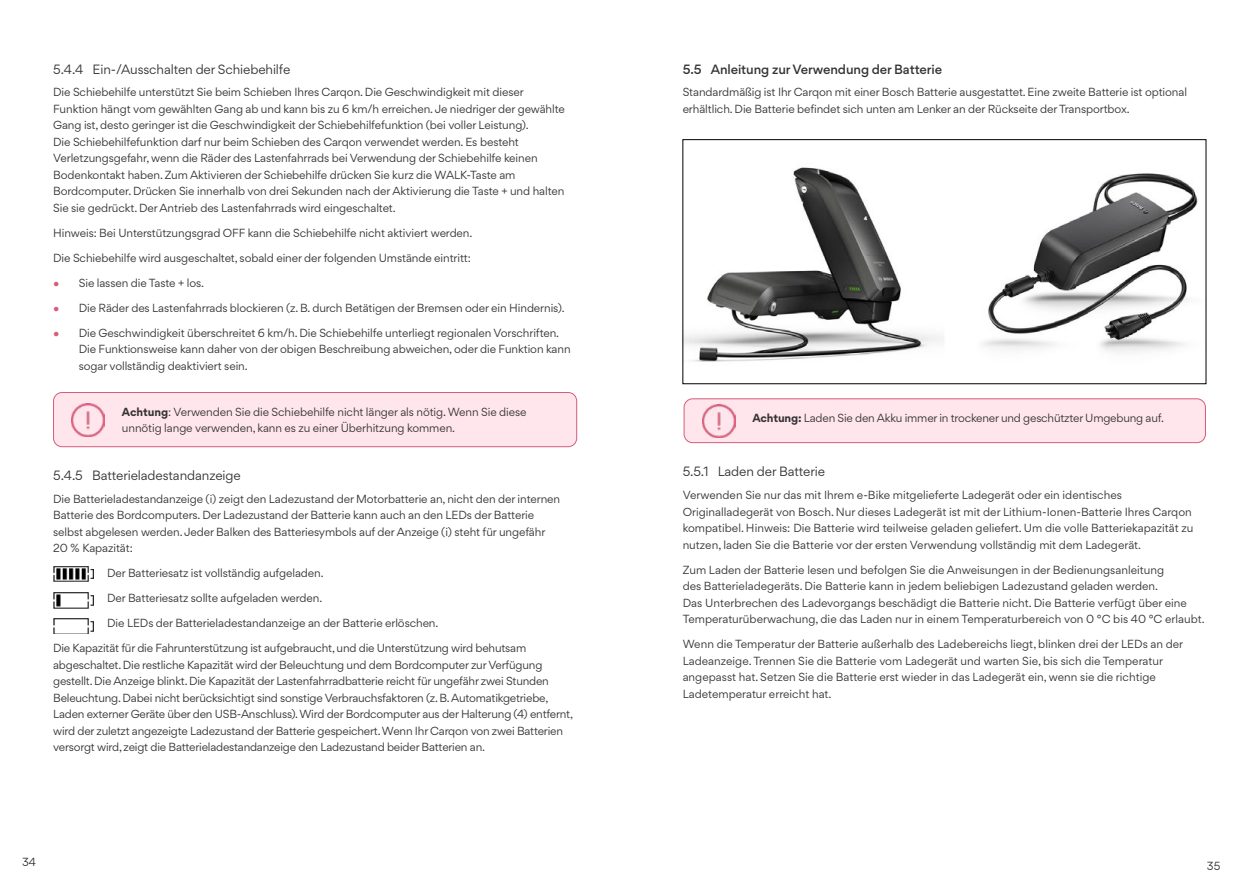
<style>
.page{position:relative;width:1259px;height:893px;background:#fff}
.page>*{position:absolute;margin:0;border:0;box-sizing:border-box;transform-origin:0 0}
.t1{font:12px "Gordita";letter-spacing:-.01em;color:#353335}
.t2{font:500 12px "Gordita";letter-spacing:-.01em;color:#353335}
.t3{font:10.5px/16.5px "Gordita";letter-spacing:-.01em;color:#353335}
.s1{font-family:"Arial";color:#d55d7a}
.s2{font-weight:700}
</style>
<div class="page">
<div style="left:54px;top:392px;width:523px;height:55px;background:#ffe6ec;border-radius:9px"></div>
<div style="left:53px;top:392px;width:524px;height:55px;border:1px solid #d55d7a;border-radius:9px"></div>
<img style="left:72px;top:404px;width:33px;height:33px">
<img style="left:53px;top:566px;width:40px;height:16px">
<img style="left:53px;top:593px;width:40px;height:15px">
<img style="left:53px;top:619px;width:40px;height:15px">
<img style="left:684px;top:167px;width:514px;height:195px">
<div style="left:682px;top:139px;width:524px;height:245px;border:1px solid #000"></div>
<div style="left:684px;top:399px;width:521px;height:44px;background:#ffe6ec;border-radius:9px"></div>
<div style="left:683px;top:398px;width:522px;height:45px;border:1px solid #d55d7a;border-radius:9px"></div>
<img style="left:702px;top:405px;width:33px;height:33px">
<p class="t1" style="left:53px;top:60px;width:239px">5.4.4 Ein-/Ausschalten der Schiebehilfe</p>
<p class="t3" style="left:53px;top:84px;width:513px">Die Schiebehilfe unterstützt Sie beim Schieben Ihres Carqon. Die Geschwindigkeit mit dieser Funktion hängt vom gewählten Gang ab und kann bis zu 6 km/h erreichen. Je niedriger der gewählte Gang ist, desto geringer ist die Geschwindigkeit der Schiebehilfefunktion (bei voller Leistung).<br>Die Schiebehilfefunktion darf nur beim Schieben des Carqon verwendet werden. Es besteht Verletzungsgefahr, wenn die Räder des Lastenfahrrads bei Verwendung der Schiebehilfe keinen Bodenkontakt haben. Zum Aktivieren der Schiebehilfe drücken Sie kurz die WALK-Taste am Bordcomputer. Drücken Sie innerhalb von drei Sekunden nach der Aktivierung die Taste + und halten Sie sie gedrückt. Der Antrieb des Lastenfahrrads wird eingeschaltet.</p>
<p class="t3" style="left:53px;top:224px;width:421px">Hinweis: Bei Unterstützungsgrad OFF kann die Schiebehilfe nicht aktiviert werden.</p>
<p class="t3" style="left:53px;top:249px;width:419px">Die Schiebehilfe wird ausgeschaltet, sobald einer der folgenden Umstände eintritt:</p>
<p class="t3" style="left:53px;top:274px;width:152px"><span class="s1">●</span> Sie lassen die Taste + los.</p>
<p class="t3" style="left:53px;top:300px;width:513px"><span class="s1">●</span> Die Räder des Lastenfahrrads blockieren (z. B. durch Betätigen der Bremsen oder ein Hindernis).</p>
<p class="t3" style="left:79px;top:325px;width:493px;text-indent:-26px"><span class="s1">●</span> Die Geschwindigkeit überschreitet 6 km/h. Die Schiebehilfe unterliegt regionalen Vorschriften.<br>Die Funktionsweise kann daher von der obigen Beschreibung abweichen, oder die Funktion kann sogar vollständig deaktiviert sein.</p>
<p class="t3" style="left:122px;top:403px;width:406px"><span class="s2">Achtung</span>: Verwenden Sie die Schiebehilfe nicht länger als nötig. Wenn Sie diese unnötig lange verwenden, kann es zu einer Überhitzung kommen.</p>
<p class="t1" style="left:53px;top:466px;width:189px">5.4.5 Batterieladestandanzeige</p>
<p class="t3" style="left:53px;top:490px;width:508px">Die Batterieladestandanzeige (i) zeigt den Ladezustand der Motorbatterie an, nicht den der internen Batterie des Bordcomputers. Der Ladezustand der Batterie kann auch an den LEDs der Batterie selbst abgelesen werden. Jeder Balken des Batteriesymbols auf der Anzeige (i) steht für ungefähr 20 % Kapazität:</p>
<p class="t3" style="left:107px;top:565px;width:218px">Der Batteriesatz ist vollständig aufgeladen.</p>
<p class="t3" style="left:107px;top:590px;width:217px">Der Batteriesatz sollte aufgeladen werden.</p>
<p class="t3" style="left:107px;top:615px;width:333px">Die LEDs der Batterieladestandanzeige an der Batterie erlöschen.</p>
<p class="t3" style="left:53px;top:640px;width:521px">Die Kapazität für die Fahrunterstützung ist aufgebraucht, und die Unterstützung wird behutsam abgeschaltet. Die restliche Kapazität wird der Beleuchtung und dem Bordcomputer zur Verfügung gestellt. Die Anzeige blinkt. Die Kapazität der Lastenfahrradbatterie reicht für ungefähr zwei Stunden Beleuchtung. Dabei nicht berücksichtigt sind sonstige Verbrauchsfaktoren (z. B. Automatikgetriebe, Laden externer Geräte über den USB-Anschluss). Wird der Bordcomputer aus der Halterung (4) entfernt, wird der zuletzt angezeigte Ladezustand der Batterie gespeichert. Wenn Ihr Carqon von zwei Batterien versorgt wird, zeigt die Batterieladestandanzeige den Ladezustand beider Batterien an.</p>
<p class="t3" style="left:22px;top:853px;width:15px">34</p>
<p class="t2" style="left:682px;top:60px;width:261px">5.5 Anleitung zur Verwendung der Batterie</p>
<p class="t3" style="left:682px;top:84px;width:506px">Standardmäßig ist Ihr Carqon mit einer Bosch Batterie ausgestattet. Eine zweite Batterie ist optional erhältlich. Die Batterie befindet sich unten am Lenker an der Rückseite der Transportbox.</p>
<p class="t3" style="left:752px;top:410px;width:413px"><span class="s2">Achtung:</span> Laden Sie den Akku immer in trockener und geschützter Umgebung auf.</p>
<p class="t1" style="left:682px;top:463px;width:144px">5.5.1 Laden der Batterie</p>
<p class="t3" style="left:682px;top:487px;width:512px">Verwenden Sie nur das mit Ihrem e-Bike mitgelieferte Ladegerät oder ein identisches Originalladegerät von Bosch. Nur dieses Ladegerät ist mit der Lithium-Ionen-Batterie Ihres Carqon kompatibel. Hinweis: Die Batterie wird teilweise geladen geliefert. Um die volle Batteriekapazität zu nutzen, laden Sie die Batterie vor der ersten Verwendung vollständig mit dem Ladegerät.</p>
<p class="t3" style="left:682px;top:561px;width:523px">Zum Laden der Batterie lesen und befolgen Sie die Anweisungen in der Bedienungsanleitung<br>des Batterieladegeräts. Die Batterie kann in jedem beliebigen Ladezustand geladen werden.<br>Das Unterbrechen des Ladevorgangs beschädigt die Batterie nicht. Die Batterie verfügt über eine Temperaturüberwachung, die das Laden nur in einem Temperaturbereich von 0 °C bis 40 °C erlaubt.</p>
<p class="t3" style="left:682px;top:636px;width:502px">Wenn die Temperatur der Batterie außerhalb des Ladebereichs liegt, blinken drei der LEDs an der Ladeanzeige. Trennen Sie die Batterie vom Ladegerät und warten Sie, bis sich die Temperatur angepasst hat. Setzen Sie die Batterie erst wieder in das Ladegerät ein, wenn sie die richtige Ladetemperatur erreicht hat.</p>
<p class="t3" style="left:1207px;top:857px;width:15px">35</p>
</div>
